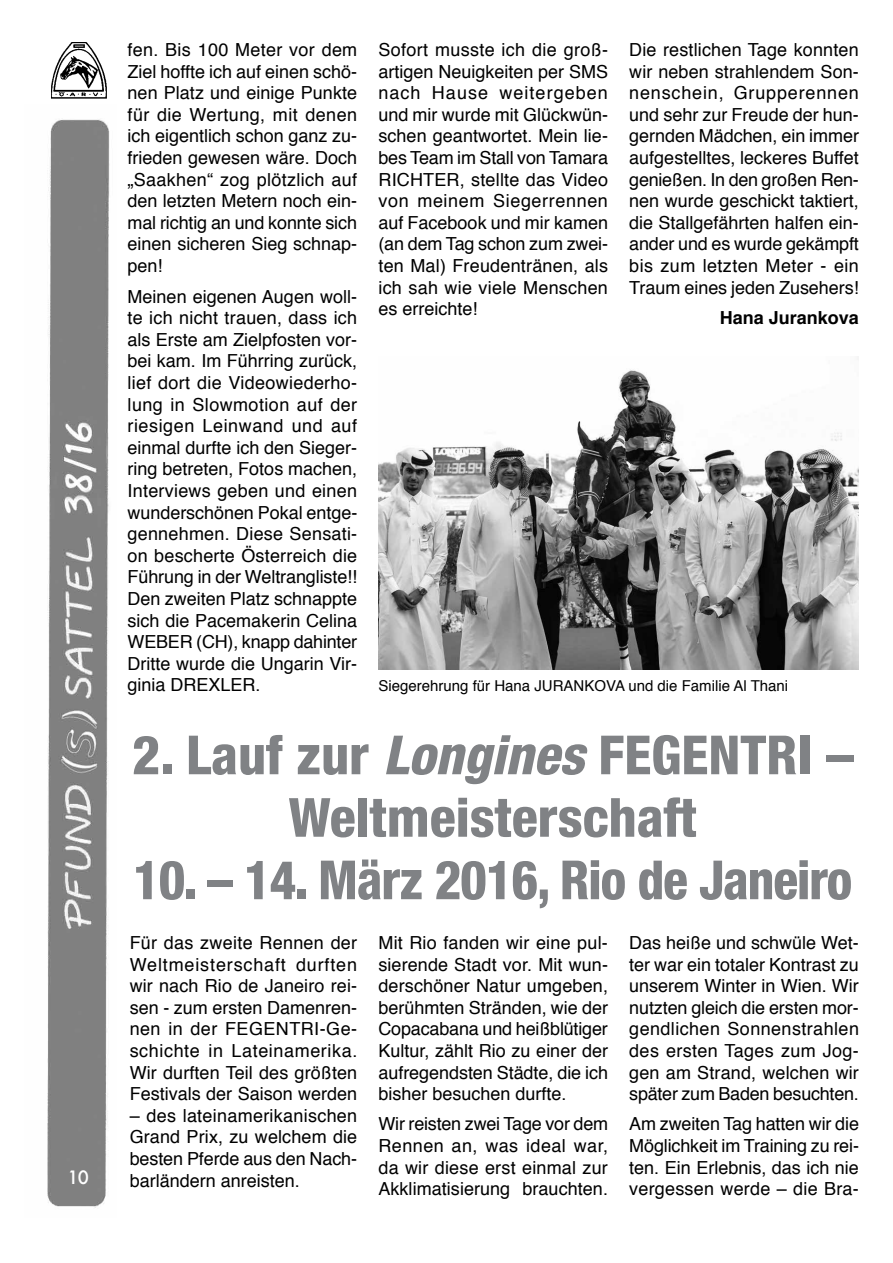
<style>
.page{position:relative;width:893px;height:1263px;background:#fff}
.page>*{position:absolute;margin:0;border:0;box-sizing:border-box;transform-origin:0 0}
.t1{font:800 condensed 54px/62.6px "Helvetica Neue LT Pro";color:#808285;text-align:center}
.t2{font:800 condensed 54px "Helvetica Neue LT Pro";letter-spacing:-.02em;color:#808285;scale:.95 1}
.t3{font:18px/21.6px "Helvetica";color:#000;text-align:justify}
.t4{font:700 18px "Helvetica";color:#000}
.t5{font:500 18px "Futura";color:#fff}
.t6{font:15px "Helvetica";color:#000}
.s1{font-style:italic}
</style>
<div class="page">
<img style="left:47px;top:119px;width:63px;height:1089px">
<img style="left:51px;top:43px;width:55px;height:55px">
<img style="left:378px;top:369px;width:481px;height:301px">
<p class="t5" style="left:68px;top:1165px;width:23px">10</p>
<p class="t3" style="left:128px;top:39px;width:231px">fen. Bis 100 Meter vor dem Ziel hoffte ich auf einen schö&shy;nen Platz und einige Punkte für die Wertung, mit denen ich eigentlich schon ganz zu&shy;frieden gewesen wäre. Doch „Saakhen“ zog plötzlich auf den letzten Metern noch ein&shy;mal richtig an und konnte sich einen sicheren Sieg schnap&shy;pen!</p>
<p class="t3" style="left:128px;top:286px;width:231px">Meinen eigenen Augen woll&shy;te ich nicht trauen, dass ich als Erste am Zielpfosten vor&shy;bei kam. Im Führring zurück, lief dort die Videowiederho&shy;lung in Slowmotion auf der riesigen Leinwand und auf einmal durfte ich den Sieger&shy;ring betreten, Fotos machen, Interviews geben und einen wunderschönen Pokal entge&shy;gennehmen. Diese Sensati&shy;on bescherte Österreich die Führung in der Weltrangliste!!<br>Den zweiten Platz schnappte sich die Pacemakerin Celina WEBER (CH), knapp dahinter Dritte wurde die Ungarin Vir&shy;ginia DREXLER.</p>
<p class="t3" style="left:378px;top:39px;width:231px">Sofort musste ich die groß&shy;artigen Neuigkeiten per SMS nach Hause weitergeben und mir wurde mit Glückwün&shy;schen geantwortet. Mein lie&shy;bes Team im Stall von Tamara RICHTER, stellte das Video von meinem Siegerrennen auf Facebook und mir kamen (an dem Tag schon zum zwei&shy;ten Mal) Freudentränen, als ich sah wie viele Menschen es erreichte!</p>
<p class="t3" style="left:629px;top:39px;width:231px">Die restlichen Tage konnten wir neben strahlendem Son&shy;nenschein, Grupperennen und sehr zur Freude der hun&shy;gernden Mädchen, ein immer aufgestelltes, leckeres Buffet genießen. In den großen Ren&shy;nen wurde geschickt taktiert, die Stallgefährten halfen ein&shy;ander und es wurde gekämpft bis zum letzten Meter - ein Traum eines jeden Zusehers!</p>
<p class="t4" style="left:720px;top:303px;width:141px">Hana Jurankova</p>
<p class="t6" style="left:378px;top:674px;width:411px">Siegerehrung für Hana JURANKOVA und die Familie Al Thani</p>
<h1 class="t1" style="left:132px;top:723px;width:723px">2. Lauf zur <span class="s1">Longines</span> FEGENTRI –<br>Weltmeisterschaft</h1>
<h1 class="t2" style="left:133px;top:846px;width:759px">10. – 14. März 2016, Rio de Janeiro</h1>
<p class="t3" style="left:130px;top:932px;width:229px">Für das zweite Rennen der Weltmeisterschaft durften wir nach Rio de Janeiro rei&shy;sen - zum ersten Damenren&shy;nen in der FEGENTRI-Ge&shy;schichte in Lateinamerika.<br>Wir durften Teil des größten Festivals der Saison werden</p>
<p class="t3" style="left:130px;top:1105px;width:229px">– des lateinamerikanischen Grand Prix, zu welchem die besten Pferde aus den Nach&shy;barländern anreisten.</p>
<p class="t3" style="left:378px;top:932px;width:231px">Mit Rio fanden wir eine pul&shy;sierende Stadt vor. Mit wun&shy;derschöner Natur umgeben, berühmten Stränden, wie der Copacabana und heißblütiger Kultur, zählt Rio zu einer der aufregendsten Städte, die ich bisher besuchen durfte.</p>
<p class="t3" style="left:378px;top:1114px;width:231px">Wir reisten zwei Tage vor dem Rennen an, was ideal war, da wir diese erst einmal zur Akklimatisierung brauchten.</p>
<p class="t3" style="left:629px;top:932px;width:231px">Das heiße und schwüle Wet&shy;ter war ein totaler Kontrast zu unserem Winter in Wien. Wir nutzten gleich die ersten mor&shy;gendlichen Sonnenstrahlen des ersten Tages zum Jog&shy;gen am Strand, welchen wir später zum Baden besuchten.</p>
<p class="t3" style="left:629px;top:1114px;width:231px">Am zweiten Tag hatten wir die Möglichkeit im Training zu rei&shy;ten. Ein Erlebnis, das ich nie vergessen werde – die Bra-</p>
</div>
